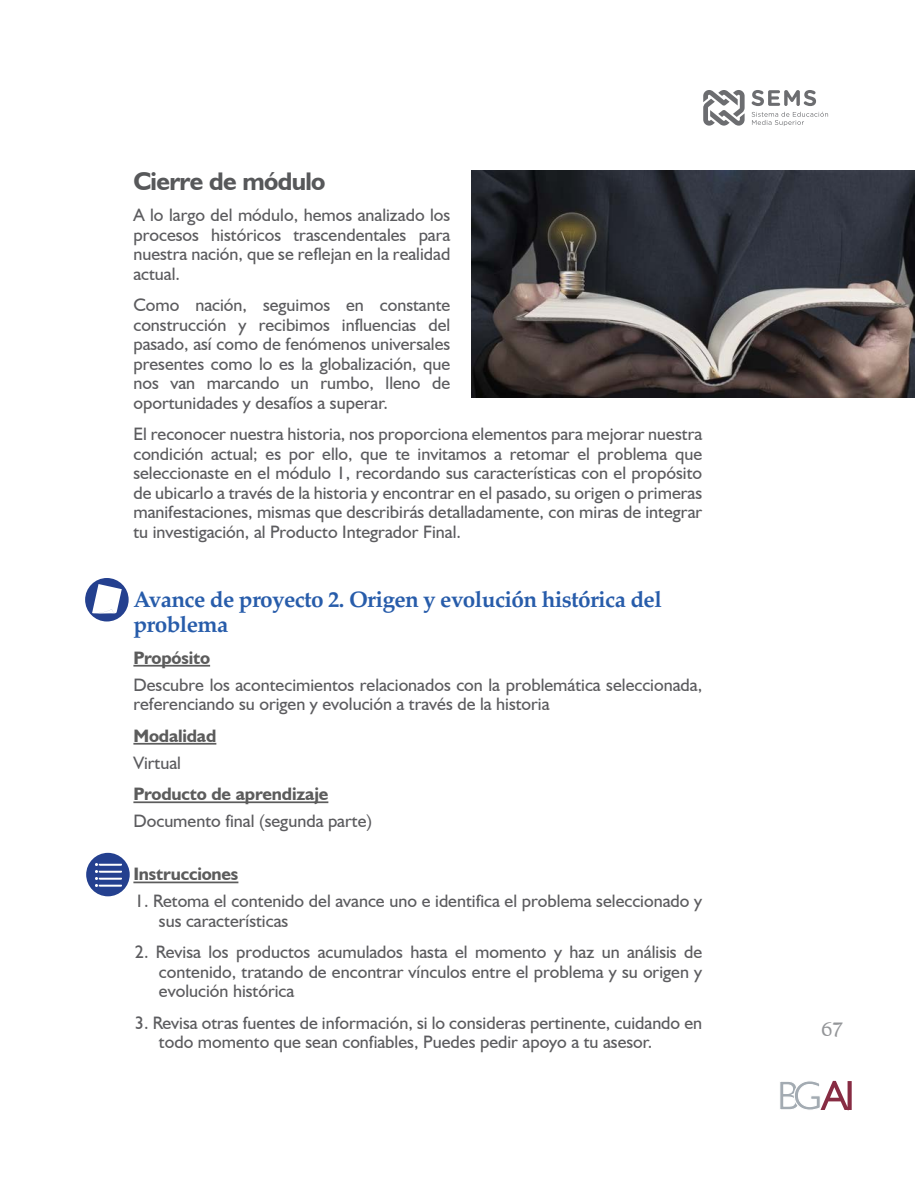
<style>
.page{position:relative;width:915px;height:1191px;background:#fff}
.page>*{position:absolute;margin:0;border:0;box-sizing:border-box;transform-origin:0 0}
.Titulo_Verde{font:700 25.5px "Humanist 521 BT";letter-spacing:-.025em;color:#57585a}
.Subtitulo_1{font:700 22.5px/25.5px "Palatino";letter-spacing:-.025em;color:#275caa}
.t1{font:700 21px "Californian FB";color:#939598}
.Cuerpo_de_texto{font:18px/19.5px "Humanist 521 BT";color:#5c5c5f;text-align:justify}
.Cuerpo_de_texto_nume{font:18px/19.5px "Humanist 521 BT";color:#5c5c5f}
.subtitulo_2_Naranja{font:700 18px "Humanist 521 BT";letter-spacing:-.01em;color:#5c5c5c}
</style>
<div class="page">
<svg style="left:703px;top:90px;width:41px;height:36px"></svg>
<svg style="left:751px;top:90px;width:64px;height:16px"></svg>
<svg style="left:751px;top:112px;width:76px;height:14px"></svg>
<svg style="left:780px;top:1080px;width:71px;height:31px"></svg>
<hr style="left:133px;top:665px;width:77px;height:1px;background:#5c5c5c">
<hr style="left:133px;top:743px;width:83px;height:1px;background:#5c5c5c">
<hr style="left:133px;top:801px;width:195px;height:2px;background:#5c5c5c">
<hr style="left:133px;top:881px;width:105px;height:2px;background:#5c5c5c">
<img style="left:471px;top:170px;width:443px;height:227px">
<div style="left:85px;top:578px;width:44px;height:43px;background:#24408f;border-radius:50%"></div>
<svg style="left:92px;top:584px;width:30px;height:29px"></svg>
<div style="left:86px;top:853px;width:44px;height:43px;background:#24408f;border-radius:50%"></div>
<div style="left:99px;top:863px;width:23px;height:2px;border:2px solid #fff"></div>
<div style="left:99px;top:870px;width:23px;height:2px;border:2px solid #fff"></div>
<div style="left:99px;top:877px;width:23px;height:2px;border:2px solid #fff"></div>
<div style="left:99px;top:884px;width:23px;height:2px;border:2px solid #fff"></div>
<svg style="left:95px;top:863px;width:3px;height:24px"></svg>
<p class="Titulo_Verde" style="left:133px;top:165px;width:193px">Cierre de módulo</p>
<p class="Cuerpo_de_texto" style="left:133px;top:205px;width:318px">A lo largo del módulo, hemos analizado los procesos históricos trascendentales para nuestra nación, que se reflejan en la realidad actual.</p>
<p class="Cuerpo_de_texto" style="left:133px;top:295px;width:318px">Como nación, seguimos en constante construcción y recibimos influencias del pasado, así como de fenómenos universales presentes como lo es la globalización, que nos van marcando un rumbo, lleno de oportunidades y desafíos a superar.</p>
<p class="Cuerpo_de_texto" style="left:133px;top:424px;width:570px">El reconocer nuestra historia, nos proporciona elementos para mejorar nuestra condición actual; es por ello, que te invitamos a retomar el problema que seleccionaste en el módulo 1, recordando sus características con el propósito de ubicarlo a través de la historia y encontrar en el pasado, su origen o primeras manifestaciones, mismas que describirás detalladamente, con miras de integrar tu investigación, al Producto Integrador Final.</p>
<p class="Subtitulo_1" style="left:133px;top:585px;width:529px">Avance de proyecto 2. Origen y evolución histórica del problema</p>
<p class="subtitulo_2_Naranja" style="left:133px;top:646px;width:78px">Propósito</p>
<p class="Cuerpo_de_texto" style="left:133px;top:674px;width:570px">Descubre los acontecimientos relacionados con la problemática seleccionada, referenciando su origen y evolución a través de la historia</p>
<p class="subtitulo_2_Naranja" style="left:133px;top:724px;width:84px">Modalidad</p>
<p class="Cuerpo_de_texto" style="left:133px;top:752px;width:49px">Virtual</p>
<p class="subtitulo_2_Naranja" style="left:133px;top:783px;width:196px">Producto de aprendizaje</p>
<p class="Cuerpo_de_texto" style="left:133px;top:811px;width:240px">Documento final (segunda parte)</p>
<p class="subtitulo_2_Naranja" style="left:133px;top:863px;width:106px">Instrucciones</p>
<p class="Cuerpo_de_texto_nume" style="left:159px;top:891px;width:544px;text-indent:-24px">1. Retoma el contenido del avance uno e identifica el problema seleccionado y sus características</p>
<p class="Cuerpo_de_texto_nume" style="left:159px;top:942px;width:544px;text-align:justify;text-indent:-24px">2. Revisa los productos acumulados hasta el momento y haz un análisis de contenido, tratando de encontrar vínculos entre el problema y su origen y evolución histórica</p>
<p class="Cuerpo_de_texto_nume" style="left:159px;top:1012px;width:544px;text-indent:-24px">3. Revisa otras fuentes de información, si lo consideras pertinente, cuidando en todo momento que sean confiables, Puedes pedir apoyo a tu asesor.</p>
<p class="t1" style="left:821px;top:1017px;width:22px">67</p>
</div>
